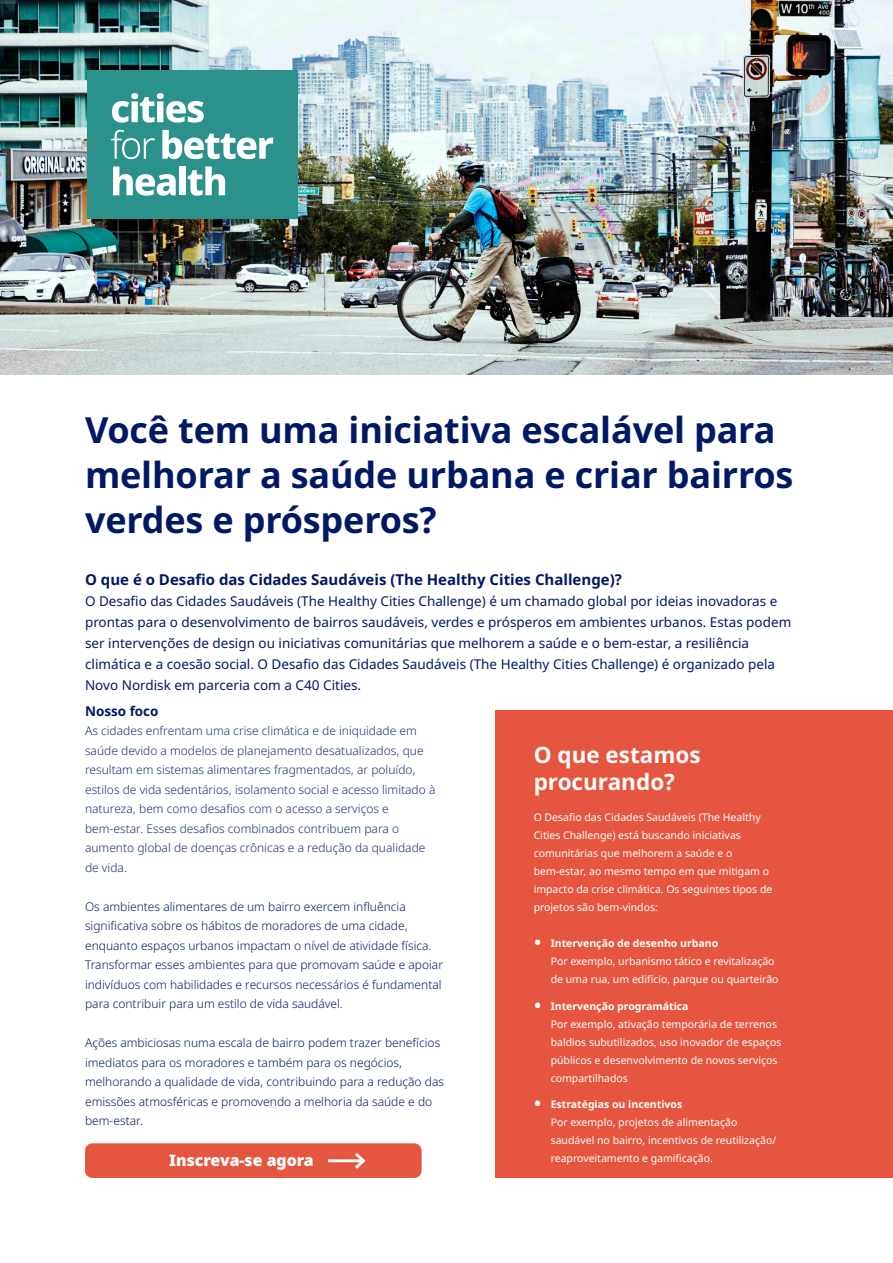
<style>
.page{position:relative;width:893px;height:1263px;background:#fff}
.page>*{position:absolute;margin:0;border:0;box-sizing:border-box;transform-origin:0 0}
.t1{font:700 36px/45px "Apis";letter-spacing:-.005em;color:#001965}
.t2{font:700 22.5px/27px "Apis";color:#fff}
.t3{font:900 15.9px "Apis";color:#fff}
.t4{font:700 15px "Apis";color:#001965}
.t5{font:13.5px/21px "Apis";color:#001965}
.t6{font:700 13.5px "Apis";color:#001965}
.t7{font:300 12px/19.5px "Apis";color:#001965}
.t8{font:300 12px/19.5px "Apis";color:#1a3074}
.t9{font:10.5px/18px "Apis";color:#fff}
.s1{font-weight:500;font-size:21px}
.s2{font-weight:700}
</style>
<div class="page">
<img style="left:0;top:0;width:893px;height:374px">
<div style="left:495px;top:711px;width:398px;height:467px;background:#e6553f"></div>
<div style="left:87px;top:70px;width:210px;height:148px;background:#2a918b"></div>
<div style="left:85px;top:1143px;width:337px;height:35px;background:#e6553f;border-radius:7px"></div>
<hr style="left:328px;top:1159px;width:35px;height:3px;background:#fff">
<svg style="left:352px;top:1153px;width:14px;height:16px"></svg>
<svg style="left:112px;top:93px;width:92px;height:30px"></svg>
<svg style="left:111px;top:130px;width:44px;height:29px"></svg>
<svg style="left:162px;top:130px;width:111px;height:29px"></svg>
<svg style="left:113px;top:166px;width:63px;height:30px"></svg>
<div style="left:179px;top:166px;width:7px;height:29px;background:#fff"></div>
<svg style="left:188px;top:166px;width:37px;height:30px"></svg>
<h1 class="t1" style="left:85px;top:408px;width:710px">Você tem uma iniciativa escalável para melhorar a saúde urbana e criar bairros verdes e prósperos?</h1>
<h3 class="t4" style="left:85px;top:569px;width:538px">O que é o Desafio das Cidades Saudáveis (The Healthy Cities Challenge)?</h3>
<p class="t5" style="left:85px;top:591px;width:708px">O Desafio das Cidades Saudáveis (The Healthy Cities Challenge) é um chamado global por ideias inovadoras e prontas para o desenvolvimento de bairros saudáveis, verdes e prósperos em ambientes urbanos. Estas podem ser intervenções de design ou iniciativas comunitárias que melhorem a saúde e o bem-estar, a resiliência climática e a coesão social. O Desafio das Cidades Saudáveis (The Healthy Cities Challenge) é organizado pela Novo Nordisk em parceria com a C40 Cities.</p>
<p class="t6" style="left:85px;top:701px;width:75px">Nosso foco</p>
<p class="t8" style="left:85px;top:721px;width:352px">As cidades enfrentam uma crise climática e de iniquidade em saúde devido a modelos de planejamento desatualizados, que resultam em sistemas alimentares fragmentados, ar poluído, estilos de vida sedentários, isolamento social e acesso limitado à natureza, bem como desafios com o acesso a serviços e bem-estar. Esses desafios combinados contribuem para o aumento global de doenças crônicas e a redução da qualidade de vida.</p>
<p class="t7" style="left:85px;top:897px;width:360px">Os ambientes alimentares de um bairro exercem influência significativa sobre os hábitos de moradores de uma cidade, enquanto espaços urbanos impactam o nível de atividade física.<br>Transformar esses ambientes para que promovam saúde e apoiar indivíduos com habilidades e recursos necessários é fundamental para contribuir para um estilo de vida saudável.</p>
<p class="t7" style="left:85px;top:1033px;width:360px">Ações ambiciosas numa escala de bairro podem trazer benefícios imediatos para os moradores e também para os negócios, melhorando a qualidade de vida, contribuindo para a redução das emissões atmosféricas e promovendo a melhoria da saúde e do bem-estar.</p>
<h2 class="t2" style="left:534px;top:742px;width:168px">O que estamos procurando?</h2>
<p class="t9" style="left:534px;top:808px;width:240px">O Desafio das Cidades Saudáveis (The Healthy Cities Challenge) está buscando iniciativas comunitárias que melhorem a saúde e o bem-estar, ao mesmo tempo em que mitigam o impacto da crise climática. Os seguintes tipos de projetos são bem-vindos:</p>
<p class="t9" style="left:551px;top:934px;width:229px;text-indent:-17px"><span class="s1">•</span> <span class="s2">Intervenção de desenho urbano<br></span>Por exemplo, urbanismo tático e revitalização de uma rua, um edifício, parque ou quarteirão</p>
<p class="t9" style="left:551px;top:997px;width:232px;text-indent:-17px"><span class="s1">•</span> <span class="s2">Intervenção programática<br></span>Por exemplo, ativação temporária de terrenos baldios subutilizados, uso inovador de espaços públicos e desenvolvimento de novos serviços compartilhados</p>
<p class="t9" style="left:551px;top:1095px;width:227px;text-indent:-17px"><span class="s1">•</span> <span class="s2">Estratégias ou incentivos<br></span>Por exemplo, projetos de alimentação saudável no bairro, incentivos de reutilização/ reaproveitamento e gamificação.</p>
<h3 class="t3" style="left:169px;top:1148px;width:146px">Inscreva-se agora</h3>
</div>
